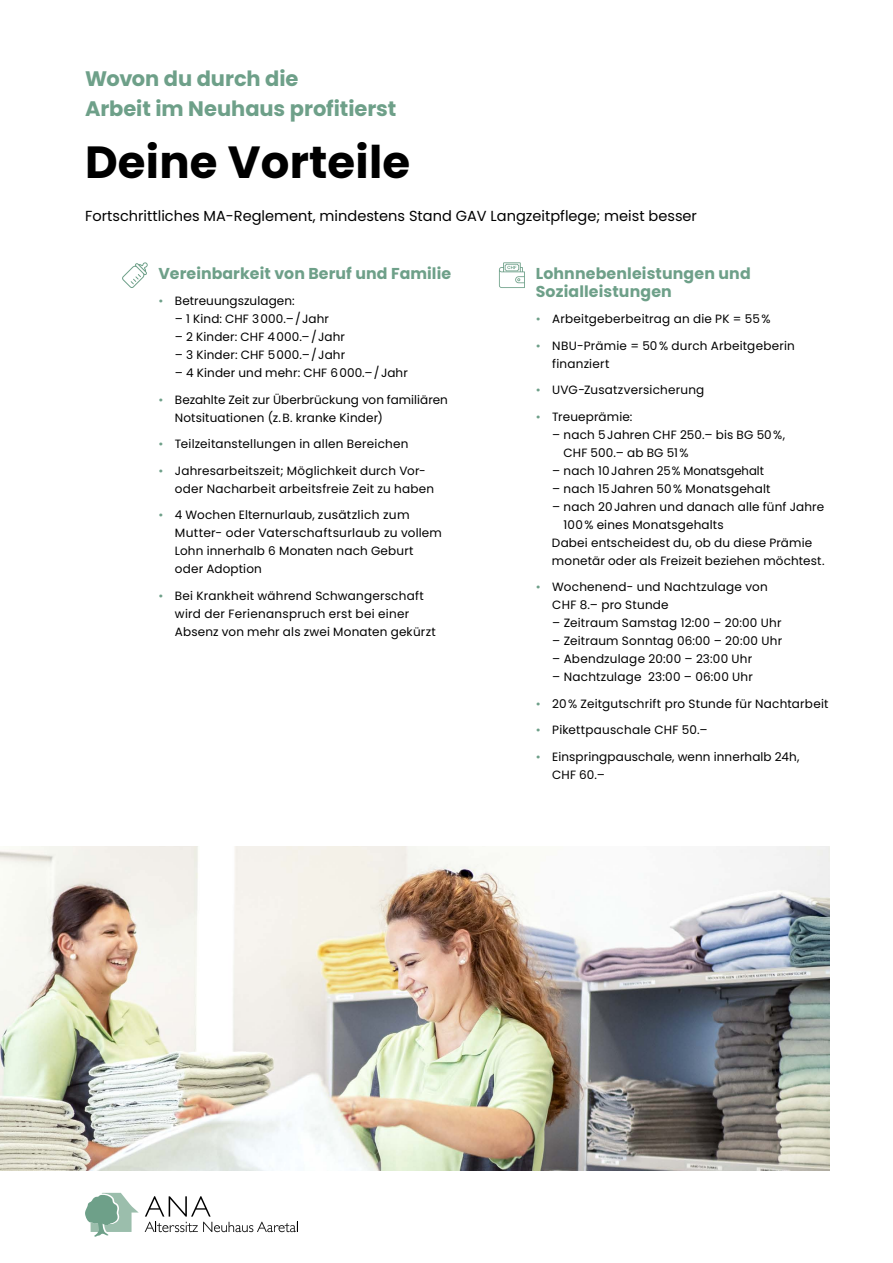
<style>
.page{position:relative;width:893px;height:1263px;background:#fff}
.page>*{position:absolute;margin:0;border:0;box-sizing:border-box;transform-origin:0 0}
.t1{font:700 45px "Poppins";letter-spacing:.005em;color:#000}
.t2{font:700 21px/30px "Poppins";color:#6ea089}
.t3{font:700 15.75px/18px "Poppins";letter-spacing:.005em;color:#6ea089}
.t4{font:14.55px "Poppins";color:#000}
.t5{font:12px/18px "Poppins";letter-spacing:.015em;color:#000}
.s1{color:#6ea089}
</style>
<div class="page">
<img style="left:0;top:846px;width:829px;height:324px">
<svg style="left:122px;top:262px;width:26px;height:26px"></svg>
<svg style="left:499px;top:262px;width:26px;height:26px"></svg>
<svg style="left:145px;top:1222px;width:153px;height:10px"></svg>
<svg style="left:145px;top:1196px;width:66px;height:20px"></svg>
<svg style="left:85px;top:1193px;width:54px;height:44px"></svg>
<h2 class="t2" style="left:85px;top:64px;width:313px">Wovon du durch die<br>Arbeit im Neuhaus profitierst</h2>
<h1 class="t1" style="left:85px;top:136px;width:327px">Deine Vorteile</h1>
<p class="t4" style="left:85px;top:207px;width:613px">Fortschrittliches MA-Reglement, mindestens Stand GAV Langzeitpflege; meist besser</p>
<h3 class="t3" style="left:158px;top:264px;width:294px">Vereinbarkeit von Beruf und Familie</h3>
<p class="t5" style="left:158px;top:292px;width:138px"><span class="s1">•</span> Betreuungszulagen:</p>
<p class="t5" style="left:175px;top:310px;width:156px">– 1 Kind: CHF 3000.–/Jahr</p>
<p class="t5" style="left:175px;top:328px;width:172px">– 2 Kinder: CHF 4000.–/Jahr</p>
<p class="t5" style="left:175px;top:346px;width:172px">– 3 Kinder: CHF 5000.–/Jahr</p>
<p class="t5" style="left:175px;top:364px;width:234px">– 4 Kinder und mehr: CHF 6000.–/Jahr</p>
<p class="t5" style="left:175px;top:391px;width:275px;text-indent:-16px"><span class="s1">•</span> Bezahlte Zeit zur Überbrückung von familiären<br>Notsituationen (z.B. kranke Kinder)</p>
<p class="t5" style="left:158px;top:435px;width:252px"><span class="s1">•</span> Teilzeitanstellungen in allen Bereichen</p>
<p class="t5" style="left:175px;top:462px;width:261px;text-indent:-16px"><span class="s1">•</span> Jahresarbeitszeit; Möglichkeit durch Vor&shy;oder Nacharbeit arbeitsfreie Zeit zu haben</p>
<p class="t5" style="left:175px;top:506px;width:269px;text-indent:-17px"><span class="s1">•</span> 4 Wochen Elternurlaub, zusätzlich zum Mutter- oder Vaterschaftsurlaub zu vollem Lohn innerhalb 6 Monaten nach Geburt oder Adoption</p>
<p class="t5" style="left:175px;top:587px;width:262px;text-indent:-16px"><span class="s1">•</span> Bei Krankheit während Schwangerschaft wird der Ferienanspruch erst bei einer<br>Absenz von mehr als zwei Monaten gekürzt</p>
<h3 class="t3" style="left:536px;top:264px;width:216px">Lohnnebenleistungen und<br>Sozialleistungen</h3>
<p class="t5" style="left:536px;top:310px;width:236px"><span class="s1">•</span> Arbeitgeberbeitrag an die PK = 55%</p>
<p class="t5" style="left:552px;top:337px;width:244px;text-indent:-17px"><span class="s1">•</span> NBU-Prämie = 50% durch Arbeitgeberin finanziert</p>
<p class="t5" style="left:536px;top:381px;width:170px"><span class="s1">•</span> UVG-Zusatzversicherung</p>
<p class="t5" style="left:536px;top:408px;width:98px"><span class="s1">•</span> Treueprämie:</p>
<p class="t5" style="left:563px;top:426px;width:223px;text-indent:-11px">– nach 5Jahren CHF 250.– bis BG 50%,<br>CHF 500.– ab BG 51%</p>
<p class="t5" style="left:552px;top:462px;width:213px">– nach 10Jahren 25% Monatsgehalt</p>
<p class="t5" style="left:552px;top:480px;width:220px">– nach 15Jahren 50% Monatsgehalt</p>
<p class="t5" style="left:552px;top:498px;width:273px">– nach 20Jahren und danach alle fünf Jahre</p>
<p class="t5" style="left:564px;top:516px;width:162px">100% eines Monatsgehalts</p>
<p class="t5" style="left:552px;top:534px;width:262px">Dabei entscheidest du, ob du diese Prämie</p>
<p class="t5" style="left:552px;top:552px;width:274px">monetär oder als Freizeit beziehen möchtest.</p>
<p class="t5" style="left:552px;top:578px;width:217px;text-indent:-16px"><span class="s1">•</span> Wochenend- und Nachtzulage von<br>CHF 8.– pro Stunde</p>
<p class="t5" style="left:552px;top:614px;width:231px">– Zeitraum Samstag 12:00 – 20:00 Uhr</p>
<p class="t5" style="left:552px;top:632px;width:231px">– Zeitraum Sonntag 06:00 – 20:00 Uhr</p>
<p class="t5" style="left:552px;top:650px;width:202px">– Abendzulage 20:00 – 23:00 Uhr</p>
<p class="t5" style="left:552px;top:668px;width:202px">– Nachtzulage 23:00 – 06:00 Uhr</p>
<p class="t5" style="left:536px;top:695px;width:294px"><span class="s1">•</span> 20% Zeitgutschrift pro Stunde für Nachtarbeit</p>
<p class="t5" style="left:536px;top:721px;width:173px"><span class="s1">•</span> Pikettpauschale CHF 50.–</p>
<p class="t5" style="left:552px;top:748px;width:249px;text-indent:-16px"><span class="s1">•</span> Einspringpauschale, wenn innerhalb 24h,<br>CHF 60.–</p>
</div>
